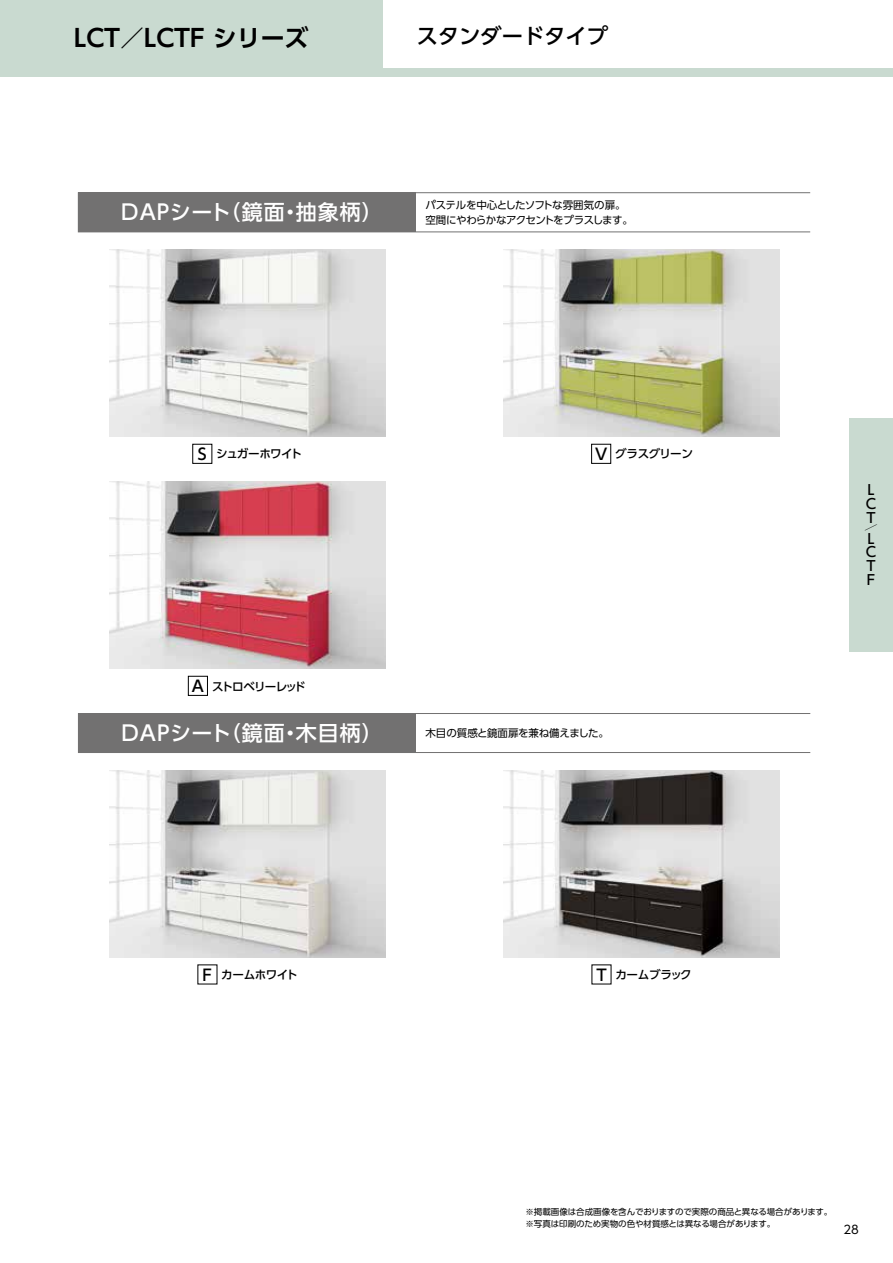
<style>
.page{position:relative;width:893px;height:1263px;background:#fff}
.page>*{position:absolute;margin:0;border:0;box-sizing:border-box;transform-origin:0 0}
.t1{font:700 23.85px "UD Shin Go Pr 6 N De";color:#000}
.t2{font:500 21.3px "UD Shin Go Pr 6 N";color:#000}
.t3{font:500 21px "UD Shin Go Pr 6 N";letter-spacing:.045em;color:#fff}
.t4{font:500 13.8px/13.8px "UD Shin Go Pr 6 N";color:#000;text-align:justify}
.t5{font:11.7px "UD Shin Go Pr 6 N";color:#000}
.t6{font:500 11.55px "UD Shin Go Pr 6 N";letter-spacing:-.055em;color:#000}
.t7{font:500 11.55px "UD Shin Go Pr 6 N";letter-spacing:-.085em;color:#000}
.t8{font:500 11.55px "UD Shin Go Pr 6 N";letter-spacing:-.035em;color:#000}
.t9{font:10.5px/15px "UD Shin Go Pr 6 N";letter-spacing:-.05em;color:#000}
.t10{font:10.5px "UD Shin Go Pr 6 N";letter-spacing:-.03em;color:#000}
.t11{font:8.55px/12.8px "UD Shin Go Pr 6 N";letter-spacing:-.015em;color:#000}
.t12{font:500 6.9px "UD Shin Go Pr 6 N";color:#000;scale:2 1}
.s1{font-size:15.75px}
</style>
<div class="page">
<img style="left:109px;top:249px;width:276px;height:187px">
<img style="left:503px;top:249px;width:276px;height:187px">
<img style="left:109px;top:481px;width:276px;height:187px">
<img style="left:109px;top:770px;width:276px;height:187px">
<img style="left:503px;top:770px;width:276px;height:187px">
<div style="left:78px;top:192px;width:733px;height:40px;border:1px solid #727171"></div>
<div style="left:78px;top:193px;width:338px;height:39px;background:#727171"></div>
<div style="left:192px;top:444px;width:20px;height:20px;border:1px solid #000"></div>
<div style="left:591px;top:444px;width:20px;height:20px;border:1px solid #000"></div>
<div style="left:188px;top:676px;width:20px;height:20px;border:1px solid #000"></div>
<div style="left:78px;top:713px;width:733px;height:40px;border:1px solid #727171"></div>
<div style="left:78px;top:713px;width:338px;height:39px;background:#727171"></div>
<div style="left:850px;top:418px;width:43px;height:233px;background:#c9dad0"></div>
<div style="left:0;top:68px;width:893px;height:9px;background:#c9dad0"></div>
<div style="left:0;top:0;width:383px;height:77px;background:#c9dad0"></div>
<h1 class="t1" style="left:74px;top:18px;width:236px">LCT／LCTF シリーズ</h1>
<h2 class="t2" style="left:417px;top:19px;width:193px">スタンダードタイプ</h2>
<h3 class="t3" style="left:121px;top:195px;width:263px">DAPシート（鏡面・抽象柄）</h3>
<p class="t9" style="left:425px;top:198px;width:209px">パステルを中心としたソフトな雰囲気の扉。空間にやわらかなアクセントをプラスします。</p>
<h3 class="t6" style="left:198px;top:445px;width:106px"><span class="s1">S</span> シュガーホワイト</h3>
<h3 class="t6" style="left:595px;top:445px;width:99px"><span class="s1">V</span> グラスグリーン</h3>
<h3 class="t7" style="left:192px;top:677px;width:115px"><span class="s1">A</span> ストロベリーレッド</h3>
<h3 class="t3" style="left:122px;top:716px;width:263px">DAPシート（鏡面・木目柄）</h3>
<p class="t10" style="left:425px;top:724px;width:185px">木目の質感と鏡面扉を兼ね備えました。</p>
<h3 class="t6" style="left:203px;top:965px;width:97px"><span class="s1">F</span> カームホワイト</h3>
<h3 class="t8" style="left:596px;top:965px;width:97px"><span class="s1">T</span> カームブラック</h3>
<h3 class="t4" style="left:864px;top:483px;width:13px">ＬＣＴ</h3>
<p class="t12" style="left:864px;top:522px;width:8px">／</p>
<h3 class="t4" style="left:864px;top:531px;width:13px">ＬＣＴＦ</h3>
<p class="t11" style="left:525px;top:1205px;width:308px">※掲載画像は合成画像を含んでおりますので実際の商品と異なる場合があります。※写真は印刷のため実物の色や材質感とは異なる場合があります。</p>
<h3 class="t5" style="left:843px;top:1219px;width:17px">28</h3>
</div>
